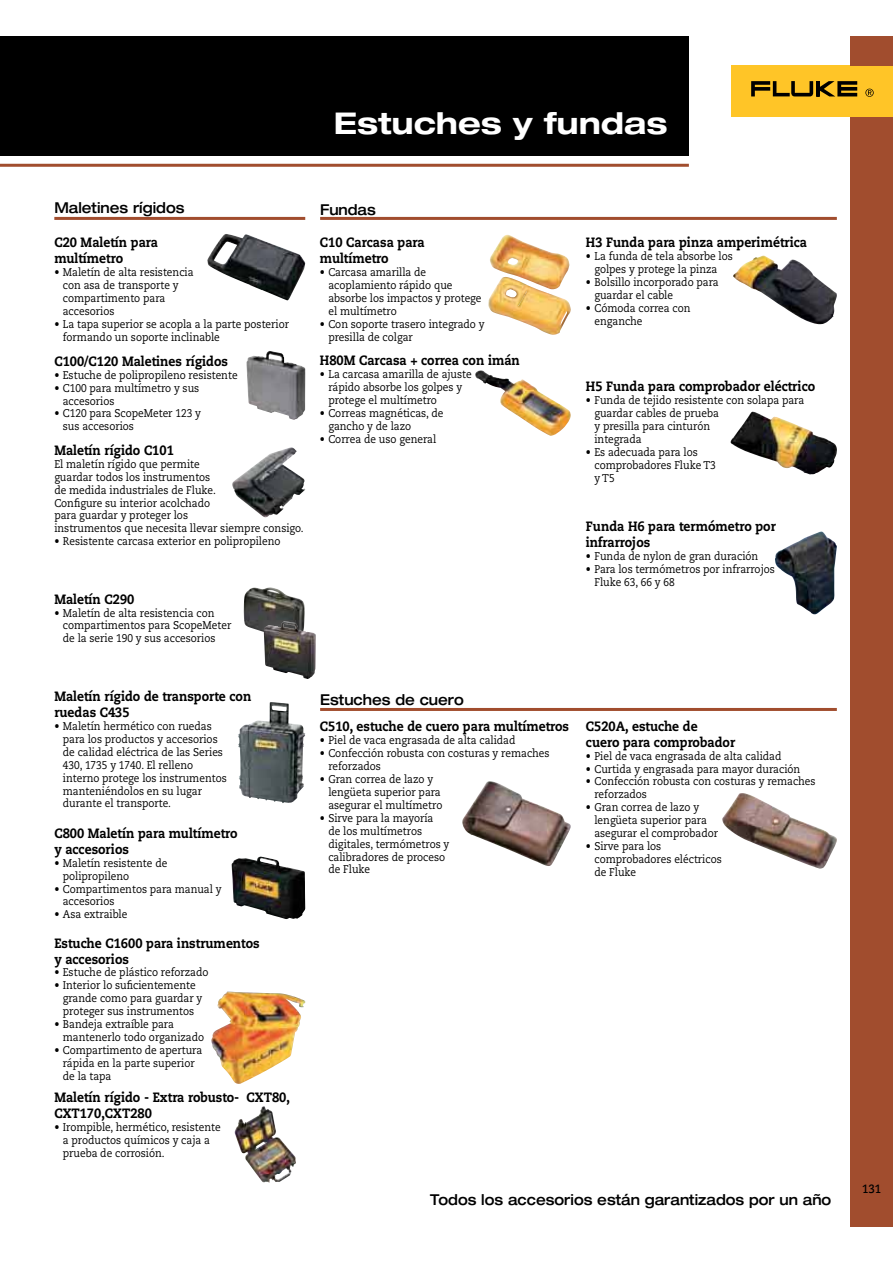
<style>
.page{position:relative;width:893px;height:1263px;background:#fff}
.page>*{position:absolute;margin:0;border:0;box-sizing:border-box;transform-origin:0 0}
.t1{font:700 expanded 30px "Helvetica Neue LT Std";color:#fff}
.t2{font:500 expanded 15px "Helvetica Neue LT Std";color:#000;scale:.9 1}
.t3{font:800 13.5px/15.6px "Caecilia LT Std";color:#000;scale:.9 1}
.t4{font:700 12px "Caecilia LT Std";color:#000;scale:.9 1}
.t5{font:11.25px/12.9px "Caecilia LT Std";color:#000;scale:.9 1}
</style>
<div class="page">
<div style="left:731px;top:66px;width:162px;height:51px;background:#ffc527"></div>
<hr style="left:0;top:164px;width:689px;height:3px;background:#a14d2e">
<svg style="left:751px;top:81px;width:106px;height:15px"></svg>
<svg style="left:865px;top:89px;width:9px;height:8px"></svg>
<hr style="left:54px;top:217px;width:251px;height:3px;background:#a14d2e">
<hr style="left:320px;top:217px;width:517px;height:3px;background:#a14d2e">
<hr style="left:320px;top:708px;width:517px;height:3px;background:#a14d2e">
<img style="left:207px;top:234px;width:98px;height:66px">
<img style="left:246px;top:351px;width:59px;height:69px">
<img style="left:232px;top:447px;width:59px;height:70px">
<img style="left:238px;top:703px;width:45px;height:100px">
<img style="left:231px;top:857px;width:74px;height:62px">
<img style="left:211px;top:992px;width:94px;height:92px">
<img style="left:488px;top:235px;width:83px;height:100px">
<img style="left:475px;top:370px;width:60px;height:57px">
<img style="left:733px;top:256px;width:104px;height:68px">
<img style="left:730px;top:413px;width:107px;height:61px">
<img style="left:775px;top:532px;width:62px;height:83px">
<img style="left:462px;top:781px;width:109px;height:85px">
<img style="left:722px;top:793px;width:115px;height:76px">
<img style="left:244px;top:587px;width:61px;height:48px">
<img style="left:264px;top:621px;width:52px;height:58px">
<img style="left:234px;top:1106px;width:62px;height:77px">
<div style="left:850px;top:117px;width:43px;height:1110px;background:#a14d2e"></div>
<div style="left:850px;top:36px;width:43px;height:30px;background:#a14d2e"></div>
<div style="left:42px;top:36px;width:647px;height:119px;background:#000"></div>
<div style="left:0;top:36px;width:42px;height:119px;background:#000"></div>
<h1 class="t1" style="left:334px;top:113px;width:335px">Estuches y fundas</h1>
<h2 class="t2" style="left:54px;top:202px;width:146px">Maletines rígidos</h2>
<h2 class="t2" style="left:320px;top:204px;width:63px">Fundas</h2>
<p class="t3" style="left:54px;top:236px;width:117px">C20 Maletín para multímetro</p>
<p class="t5" style="left:63px;top:266px;width:147px;text-indent:-9px">• Maletín de alta resistencia con asa de transporte y compartimento para accesorios</p>
<p class="t5" style="left:63px;top:318px;width:253px;text-indent:-9px">• La tapa superior se acopla a la parte posterior formando un soporte inclinable</p>
<p class="t3" style="left:54px;top:354px;width:195px">C100/C120 Maletines rígidos</p>
<p class="t5" style="left:54px;top:369px;width:205px">• Estuche de polipropileno resistente</p>
<p class="t5" style="left:63px;top:382px;width:153px;text-indent:-9px">• C100 para multímetro y sus accesorios</p>
<p class="t5" style="left:63px;top:408px;width:155px;text-indent:-9px">• C120 para ScopeMeter 123 y sus accesorios</p>
<p class="t3" style="left:54px;top:443px;width:134px">Maletín rígido C101</p>
<p class="t5" style="left:54px;top:458px;width:279px">El maletín rígido que permite<br>guardar todos los instrumentos<br>de medida industriales de Fluke.<br>Configure su interior acolchado<br>para guardar y proteger los<br>instrumentos que necesita llevar siempre consigo.</p>
<p class="t5" style="left:54px;top:536px;width:253px">• Resistente carcasa exterior en polipropileno</p>
<p class="t3" style="left:320px;top:236px;width:118px">C10 Carcasa para multímetro</p>
<p class="t5" style="left:328px;top:266px;width:172px;text-indent:-9px">• Carcasa amarilla de acoplamiento rápido que absorbe los impactos y protege el multímetro</p>
<p class="t5" style="left:328px;top:318px;width:175px;text-indent:-9px">• Con soporte trasero integrado y presilla de colgar</p>
<p class="t3" style="left:320px;top:354px;width:224px">H80M Carcasa + correa con imán</p>
<p class="t5" style="left:328px;top:369px;width:161px;text-indent:-9px">• La carcasa amarilla de ajuste rápido absorbe los golpes y protege el multímetro</p>
<p class="t5" style="left:328px;top:408px;width:129px;text-indent:-9px">• Correas magnéticas, de gancho y de lazo</p>
<p class="t5" style="left:320px;top:434px;width:131px">• Correa de uso general</p>
<p class="t3" style="left:54px;top:592px;width:90px">Maletín C290</p>
<p class="t5" style="left:63px;top:607px;width:189px;text-indent:-9px">• Maletín de alta resistencia con compartimentos para ScopeMeter de la serie 190 y sus accesorios</p>
<p class="t3" style="left:586px;top:236px;width:247px">H3 Funda para pinza amperimétrica</p>
<p class="t5" style="left:594px;top:251px;width:155px;text-indent:-9px">• La funda de tela absorbe los golpes y protege la pinza</p>
<p class="t5" style="left:594px;top:277px;width:139px;text-indent:-9px">• Bolsillo incorporado para guardar el cable</p>
<p class="t5" style="left:594px;top:303px;width:108px;text-indent:-9px">• Cómoda correa con enganche</p>
<p class="t3" style="left:586px;top:380px;width:256px">H5 Funda para comprobador eléctrico</p>
<p class="t5" style="left:594px;top:394px;width:235px;text-indent:-9px">• Funda de tejido resistente con solapa para guardar cables de prueba<br>y presilla para cinturón<br>integrada</p>
<p class="t5" style="left:594px;top:446px;width:136px;text-indent:-9px">• Es adecuada para los comprobadores Fluke T3 y T5</p>
<p class="t3" style="left:586px;top:520px;width:213px">Funda H6 para termómetro por infrarrojos</p>
<p class="t5" style="left:586px;top:550px;width:193px">• Funda de nylon de gran duración</p>
<p class="t5" style="left:594px;top:563px;width:202px;text-indent:-8px">• Para los termómetros por infrarrojos<br>Fluke 63, 66 y 68</p>
<p class="t3" style="left:54px;top:690px;width:220px">Maletín rígido de transporte con ruedas C435</p>
<p class="t5" style="left:63px;top:720px;width:184px;text-indent:-9px">• Maletín hermético con ruedas para los productos y accesorios de calidad eléctrica de las Series<br>430, 1735 y 1740. El relleno interno protege los instrumentos manteniéndolos en su lugar durante el transporte.</p>
<p class="t3" style="left:54px;top:827px;width:205px">C800 Maletín para multímetro y accesorios</p>
<p class="t5" style="left:63px;top:857px;width:118px;text-indent:-9px">• Maletín resistente de polipropileno</p>
<p class="t5" style="left:63px;top:883px;width:178px;text-indent:-9px">• Compartimentos para manual y accesorios</p>
<p class="t5" style="left:54px;top:909px;width:83px">• Asa extraible</p>
<p class="t3" style="left:54px;top:937px;width:230px">Estuche C1600 para instrumentos y accesorios</p>
<p class="t5" style="left:54px;top:967px;width:173px">• Estuche de plástico reforzado</p>
<p class="t5" style="left:63px;top:980px;width:157px;text-indent:-9px">• Interior lo suficientemente grande como para guardar y proteger sus instrumentos</p>
<p class="t5" style="left:63px;top:1019px;width:158px;text-indent:-9px">• Bandeja extraíble para mantenerlo todo organizado</p>
<p class="t5" style="left:63px;top:1045px;width:156px;text-indent:-9px">• Compartimento de apertura rápida en la parte superior de la tapa</p>
<p class="t3" style="left:54px;top:1091px;width:263px">Maletín rígido - Extra robusto- CXT80,<br>CXT170,CXT280</p>
<p class="t5" style="left:63px;top:1121px;width:177px;text-indent:-9px">• Irompible, hermético, resistente a productos químicos y caja a prueba de corrosión.</p>
<h2 class="t2" style="left:320px;top:694px;width:161px">Estuches de cuero</h2>
<p class="t3" style="left:320px;top:720px;width:278px">C510, estuche de cuero para multímetros</p>
<p class="t5" style="left:320px;top:735px;width:219px">• Piel de vaca engrasada de alta calidad</p>
<p class="t5" style="left:328px;top:748px;width:247px;text-indent:-9px">• Confección robusta con costuras y remaches reforzados</p>
<p class="t5" style="left:328px;top:773px;width:128px;text-indent:-9px">• Gran correa de lazo y lengüeta superior para asegurar el multímetro</p>
<p class="t5" style="left:328px;top:812px;width:136px;text-indent:-9px">• Sirve para la mayoría<br>de los multímetros digitales, termómetros y calibradores de proceso de Fluke</p>
<p class="t3" style="left:586px;top:720px;width:167px">C520A, estuche de<br>cuero para comprobador</p>
<p class="t5" style="left:586px;top:750px;width:219px">• Piel de vaca engrasada de alta calidad</p>
<p class="t5" style="left:586px;top:763px;width:240px">• Curtida y engrasada para mayor duración</p>
<p class="t5" style="left:594px;top:776px;width:247px;text-indent:-9px">• Confección robusta con costuras y remaches reforzados</p>
<p class="t5" style="left:594px;top:802px;width:139px;text-indent:-9px">• Gran correa de lazo y lengüeta superior para asegurar el comprobador</p>
<p class="t5" style="left:594px;top:841px;width:143px;text-indent:-9px">• Sirve para los comprobadores eléctricos de Fluke</p>
<h2 class="t2" style="left:430px;top:1195px;width:447px">Todos los accesorios están garantizados por un año</h2>
<p class="t4" style="left:862px;top:1184px;width:23px">131</p>
</div>
